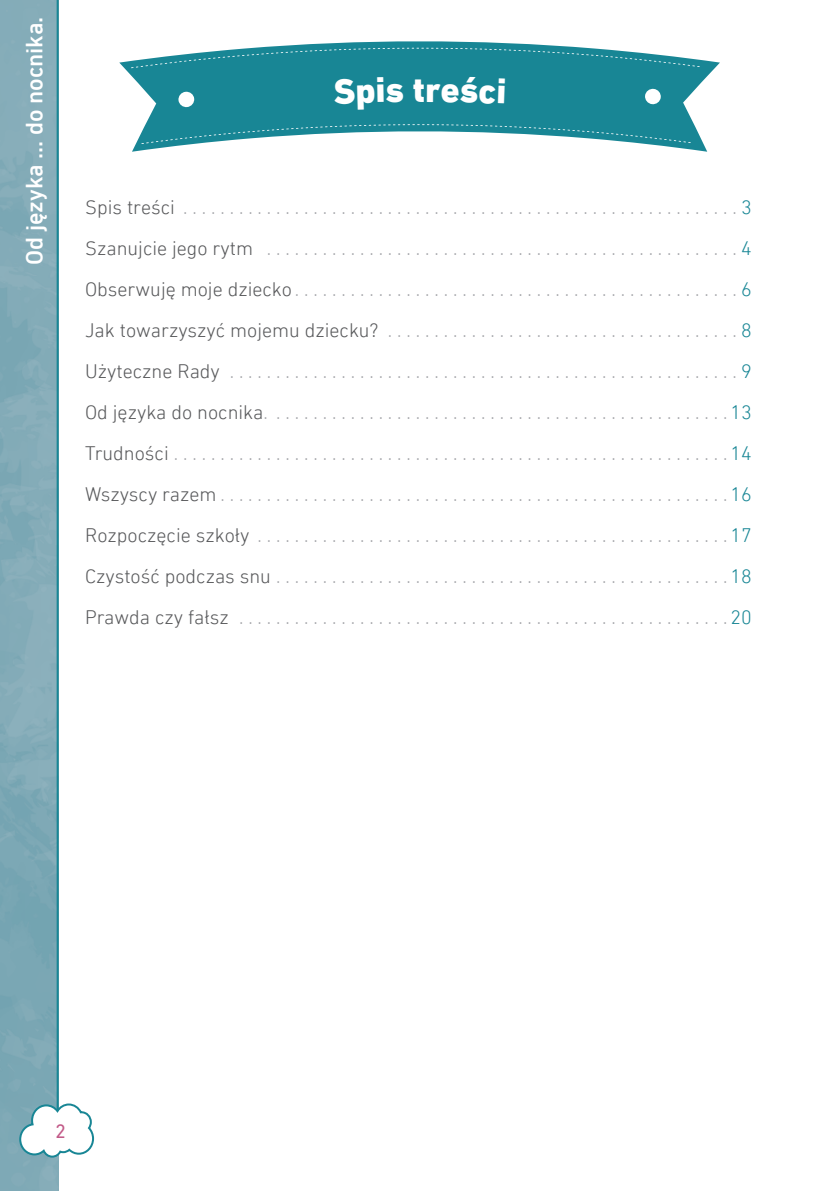
<style>
.page{position:relative;width:840px;height:1191px;background:#fff}
.page>*{position:absolute;margin:0;border:0;box-sizing:border-box;transform-origin:0 0}
.t1{font:800 36px "DIN Next LT Pro";color:#fff}
.t2{font:500 24px "DIN Next LT Pro";color:#fff}
.t3{font:300 20px "DIN Next LT Pro";color:#a8a9ad}
.t4{font:20px "DIN Next LT Pro";color:#c25a88}
.s1{color:#57585a}
.s2{color:#188695}
</style>
<div class="page">
<img style="left:0;top:0;width:59px;height:1191px">
<hr style="left:57px;top:0;width:2px;height:1118px;background:#188695">
<svg style="left:18px;top:1102px;width:77px;height:56px"></svg>
<svg style="left:119px;top:41px;width:600px;height:111px;fill:#188695"></svg>
<svg style="left:141px;top:124px;width:549px;height:20px"></svg>
<svg style="left:131px;top:48px;width:568px;height:20px;background:#3696a3"></svg>
<div style="left:178px;top:91px;width:16px;height:16px;background:#fff;border-radius:50%"></div>
<svg style="left:644px;top:88px;width:16px;height:17px"></svg>
<div style="left:333px;top:78px;width:70px;height:31px;background:#188695"></div>
<div style="left:441px;top:76px;width:63px;height:27px;background:#188695"></div>
<p class="t2" style="left:20px;top:265px;width:250px;rotate:-90deg">Od języka ... do nocnika.</p>
<h1 class="t1" style="left:412px;top:68px;width:29px">tr</h1>
<p class="t3" style="left:85px;top:195px;width:668px"><span class="s1">Spis treści</span> . . . . . . . . . . . . . . . . . . . . . . . . . . . . . . . . . . . . . . . . . . . . . . . . . . . . . . . . . . . <span class="s2">3</span></p>
<p class="t3" style="left:85px;top:236px;width:668px"><span class="s1">Szanujcie jego rytm</span> . . . . . . . . . . . . . . . . . . . . . . . . . . . . . . . . . . . . . . . . . . . . . . . . . . <span class="s2">4</span></p>
<p class="t3" style="left:85px;top:277px;width:668px"><span class="s1">Obserwuję moje dziecko</span> . . . . . . . . . . . . . . . . . . . . . . . . . . . . . . . . . . . . . . . . . . . . . . . <span class="s2">6</span></p>
<p class="t3" style="left:85px;top:318px;width:668px"><span class="s1">Jak towarzyszyć mojemu dziecku?</span> . . . . . . . . . . . . . . . . . . . . . . . . . . . . . . . . . . . . . <span class="s2">8</span></p>
<p class="t3" style="left:85px;top:359px;width:668px"><span class="s1">Użyteczne Rady</span> .......................................................<span class="s2">9</span></p>
<p class="t3" style="left:85px;top:400px;width:668px"><span class="s1">Od języka do nocnika</span>. . . . . . . . . . . . . . . . . . . . . . . . . . . . . . . . . . . . . . . . . . . . . . . . . <span class="s2">13</span></p>
<p class="t3" style="left:85px;top:441px;width:667px"><span class="s1">Trudności</span> . . . . . . . . . . . . . . . . . . . . . . . . . . . . . . . . . . . . . . . . . . . . . . . . . . . . . . . . . . . <span class="s2">14</span></p>
<p class="t3" style="left:85px;top:482px;width:667px"><span class="s1">Wszyscy razem</span> . . . . . . . . . . . . . . . . . . . . . . . . . . . . . . . . . . . . . . . . . . . . . . . . . . . . . . <span class="s2">16</span></p>
<p class="t3" style="left:85px;top:523px;width:667px"><span class="s1">Rozpoczęcie szkoły</span> . . . . . . . . . . . . . . . . . . . . . . . . . . . . . . . . . . . . . . . . . . . . . . . . . . <span class="s2">17</span></p>
<p class="t3" style="left:85px;top:564px;width:667px"><span class="s1">Czystość podczas snu</span> . . . . . . . . . . . . . . . . . . . . . . . . . . . . . . . . . . . . . . . . . . . . . . . . <span class="s2">18</span></p>
<p class="t3" style="left:85px;top:605px;width:667px"><span class="s1">Prawda czy fałsz</span> . . . . . . . . . . . . . . . . . . . . . . . . . . . . . . . . . . . . . . . . . . . . . . . . . . . . <span class="s2">20</span></p>
<p class="t4" style="left:55px;top:1119px;width:12px">2</p>
</div>
